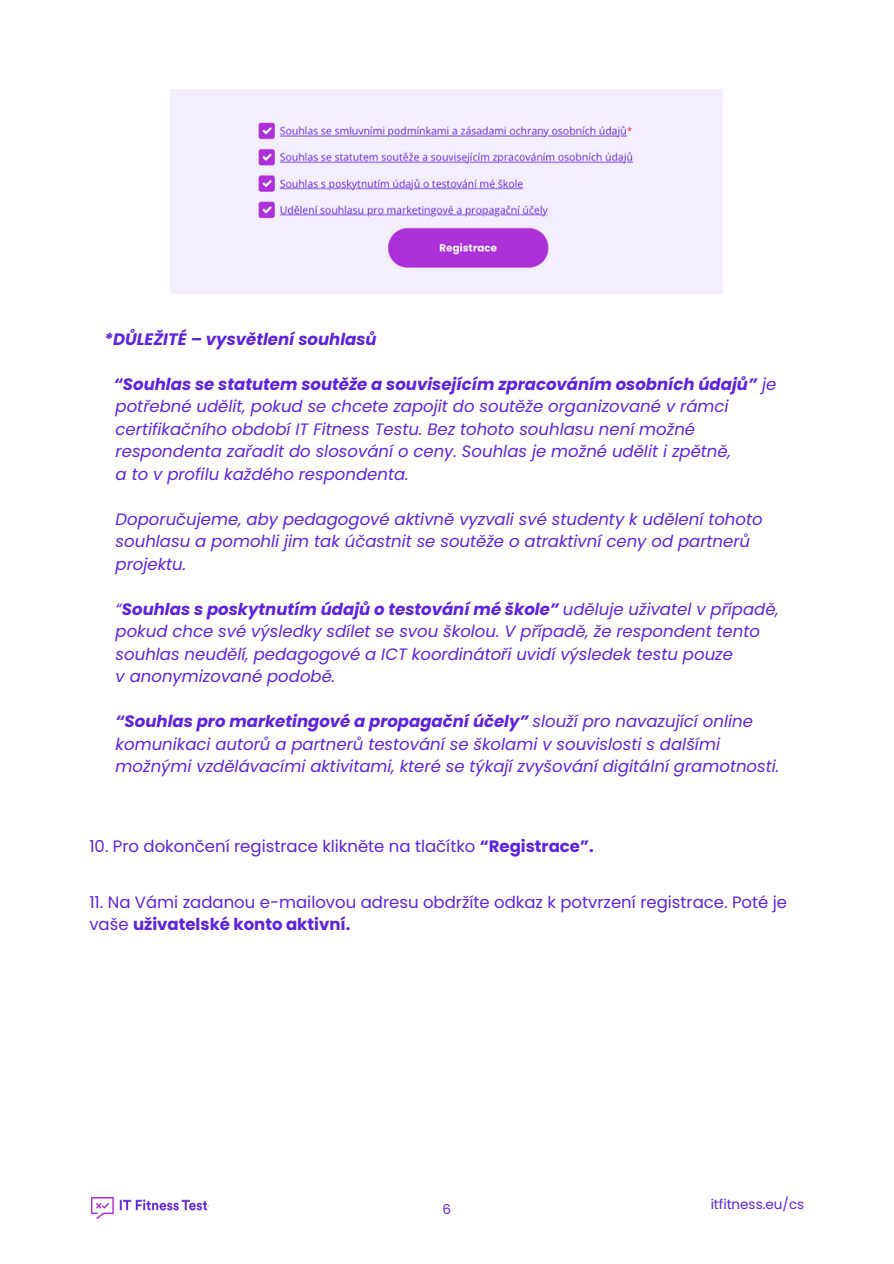
<style>
.page{position:relative;width:894px;height:1264px;background:#fff}
.page>*{position:absolute;margin:0;border:0;box-sizing:border-box;transform-origin:0 0}
.t1{font:italic 16.5px/22.5px "Poppins";color:#5d24db}
.t2{font:16.5px/22.5px "Poppins";color:#5d24db}
.t3{font:italic 700 16.5px "Poppins";color:#5d24db}
.t4{font:13.5px "Poppins";color:#5d24db}
.s1{font-weight:700}
</style>
<div class="page">
<img style="left:91px;top:1197px;width:117px;height:20px">
<img style="left:171px;top:89px;width:551px;height:204px">
<h2 class="t3" style="left:104px;top:327px;width:274px">*DŮLEŽITÉ – vysvětlení souhlasů</h2>
<h2 class="t1" style="left:114px;top:372px;width:663px"><span class="s1">“Souhlas se statutem soutěže a souvisejícím zpracováním osobních údajů”</span> je potřebné udělit, pokud se chcete zapojit do soutěže organizované v rámci certifikačního období IT Fitness Testu. Bez tohoto souhlasu není možné respondenta zařadit do slosování o ceny. Souhlas je možné udělit i zpětně,<br>a to v profilu každého respondenta.</h2>
<h2 class="t1" style="left:116px;top:507px;width:648px">Doporučujeme, aby pedagogové aktivně vyzvali své studenty k udělení tohoto souhlasu a pomohli jim tak účastnit se soutěže o atraktivní ceny od partnerů projektu.</h2>
<h2 class="t1" style="left:116px;top:597px;width:664px">“<span class="s1">Souhlas s poskytnutím údajů o testování mé škole”</span> uděluje uživatel v případě, pokud chce své výsledky sdílet se svou školou. V případě, že respondent tento souhlas neudělí, pedagogové a ICT koordinátoři uvidí výsledek testu pouze<br>v anonymizované podobě.</h2>
<h2 class="t1" style="left:116px;top:710px;width:665px"><span class="s1">“Souhlas pro marketingové a propagační účely”</span> slouží pro navazující online komunikaci autorů a partnerů testování se školami v souvislosti s dalšími možnými vzdělávacími aktivitami, které se týkají zvyšování digitální gramotnosti.</h2>
<h2 class="t2" style="left:89px;top:834px;width:505px">10. Pro dokončení registrace klikněte na tlačítko <span class="s1">“Registrace”.</span></h2>
<p class="t2" style="left:89px;top:890px;width:699px">11. Na Vámi zadanou e-mailovou adresu obdržíte odkaz k potvrzení registrace. Poté je vaše <span class="s1">uživatelské konto aktivní.</span></p>
<h1 class="t4" style="left:442px;top:1200px;width:10px">6</h1>
<p class="t4" style="left:710px;top:1194px;width:95px">itfitness.eu/cs</p>
</div>
